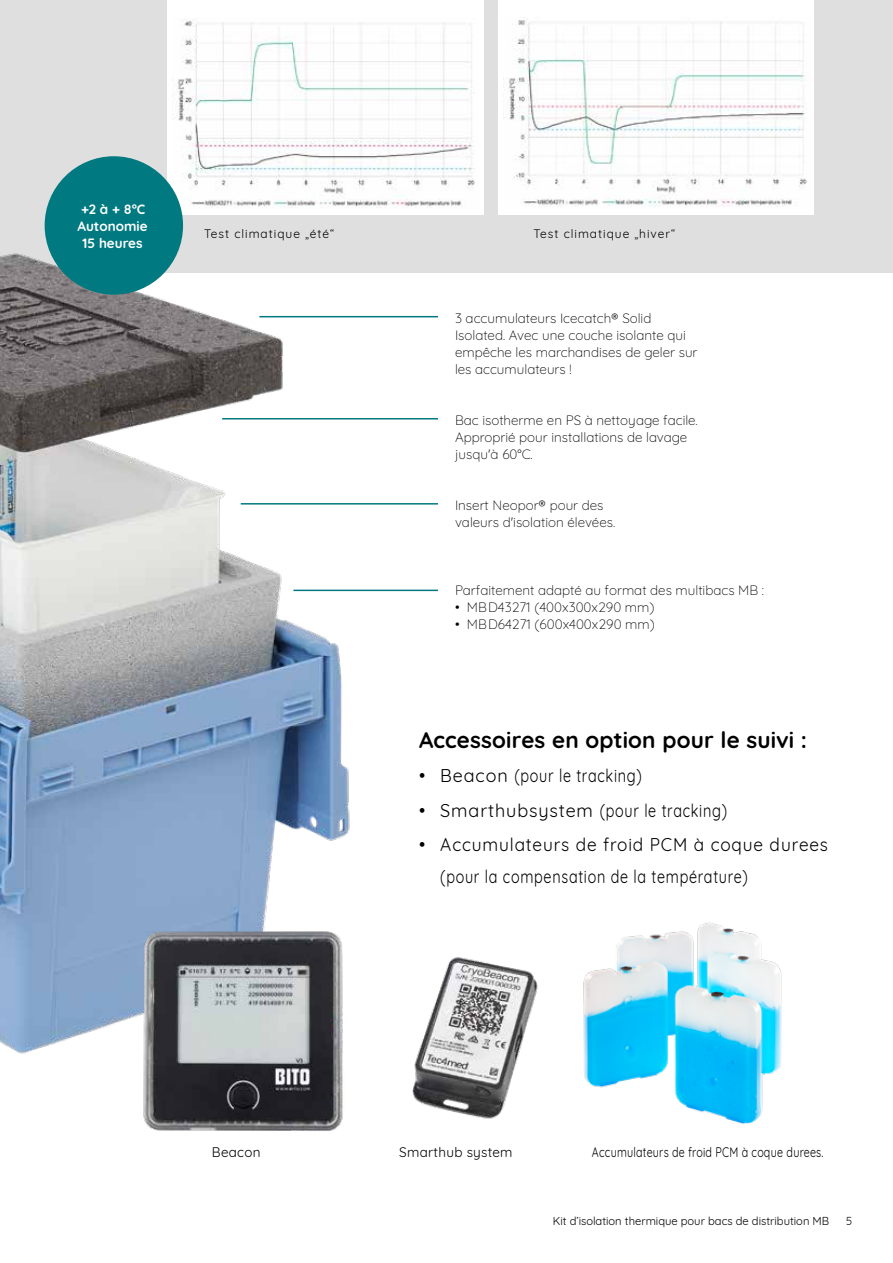
<style>
.page{position:relative;width:893px;height:1263px;background:#fff}
.page>*{position:absolute;margin:0;border:0;box-sizing:border-box;transform-origin:0 0}
.t1{font:700 22.5px "Quicksand";letter-spacing:.005em;color:#000}
.t2{font:18px/32.5px "Quicksand";letter-spacing:.05em;color:#000}
.t3{font:300 13.5px/17px "Quicksand";color:#000}
.t4{font:13.5px "Quicksand";letter-spacing:.02em;color:#000;scale:.8 1}
.t5{font:700 13.5px/17px "Quicksand";color:#fff;text-align:center}
.t6{font:13.5px "Quicksand";letter-spacing:.02em;color:#000}
.t7{font:12px "Quicksand";letter-spacing:.08em;color:#000}
.t8{font:11.25px "Quicksand";color:#000}
</style>
<div class="page">
<div style="left:0;top:0;width:893px;height:272px;background:#dfdfdf"></div>
<div style="left:498px;top:0;width:315px;height:215px;background:#fff"></div>
<img style="left:507px;top:19px;width:300px;height:188px">
<div style="left:167px;top:0;width:317px;height:215px;background:#fff"></div>
<img style="left:172px;top:18px;width:303px;height:190px">
<img style="left:0;top:182px;width:406px;height:872px">
<hr style="left:293px;top:590px;width:145px;height:1px;background:#007a80">
<div style="left:45px;top:156px;width:138px;height:139px;background:#007a80;border-radius:50%"></div>
<hr style="left:259px;top:316px;width:179px;height:1px;background:#007a80">
<hr style="left:222px;top:418px;width:216px;height:1px;background:#007a80">
<hr style="left:241px;top:503px;width:197px;height:2px;background:#007a80">
<img style="left:141px;top:928px;width:204px;height:203px">
<img style="left:361px;top:941px;width:177px;height:178px">
<img style="left:583px;top:922px;width:199px;height:203px">
<p class="t5" style="left:78px;top:199px;width:71px">+2 à + 8°C<br>Autonomie<br>15 heures</p>
<p class="t7" style="left:204px;top:225px;width:132px">Test climatique „été“</p>
<p class="t7" style="left:533px;top:225px;width:143px">Test climatique „hiver“</p>
<p class="t3" style="left:455px;top:308px;width:244px">3 accumulateurs Icecatch® Solid<br>Isolated. Avec une couche isolante qui empêche les marchandises de geler sur les accumulateurs !</p>
<p class="t3" style="left:455px;top:411px;width:244px">Bac isotherme en PS à nettoyage facile.<br>Approprié pour installations de lavage jusqu'à 60°C.</p>
<p class="t3" style="left:455px;top:496px;width:162px">Insert Neopor® pour des valeurs d'isolation élevées.</p>
<p class="t3" style="left:455px;top:581px;width:310px">Parfaitement adapté au format des multibacs MB :</p>
<p class="t3" style="left:455px;top:598px;width:201px">• MB D43271 (400x300x290 mm)</p>
<p class="t3" style="left:455px;top:615px;width:201px">• MB D64271 (600x400x290 mm)</p>
<h1 class="t1" style="left:419px;top:722px;width:390px">Accessoires en option pour le suivi :</h1>
<h2 class="t2" style="left:419px;top:758px;width:224px">• Beacon (pour le tracking)</h2>
<h2 class="t2" style="left:419px;top:792px;width:310px">• Smarthubsystem (pour le tracking)</h2>
<h2 class="t2" style="left:440px;top:826px;width:389px;text-indent:-21px">• Accumulateurs de froid PCM à coque durees (pour la compensation de la température)</h2>
<p class="t6" style="left:212px;top:1141px;width:50px">Beacon</p>
<p class="t6" style="left:399px;top:1141px;width:115px">Smarthub system</p>
<p class="t4" style="left:592px;top:1141px;width:291px">Accumulateurs de froid PCM à coque durees.</p>
<p class="t8" style="left:553px;top:1212px;width:278px">Kit d’isolation thermique pour bacs de distribution MB</p>
<p class="t8" style="left:846px;top:1212px;width:8px">5</p>
</div>
